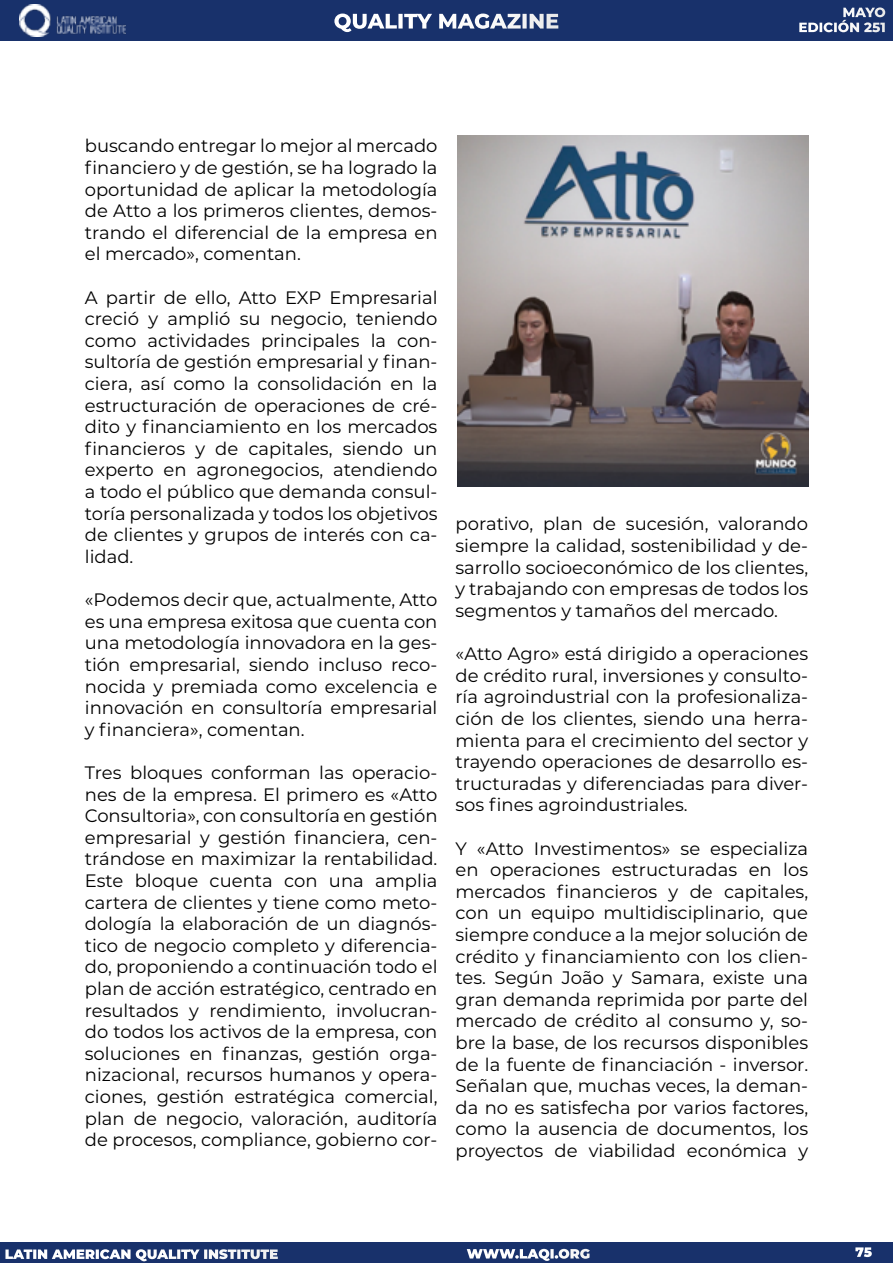
<style>
.page{position:relative;width:893px;height:1263px;background:#fff}
.page>*{position:absolute;margin:0;border:0;box-sizing:border-box;transform-origin:0 0}
.t1{font:800 21px "Montserrat";color:#fff}
.t2{font:18px/21.6px "Montserrat";color:#000;text-align:justify}
.t3{font:900 13.5px "Montserrat";color:#fff}
.t4{font:800 13.5px/15px "Montserrat";color:#fff;text-align:right}
</style>
<div class="page">
<div style="left:0;top:1242px;width:893px;height:21px;background:#18316b"></div>
<div style="left:0;top:0;width:893px;height:40px;background:#18316b"></div>
<img style="left:19px;top:4px;width:106px;height:32px">
<img style="left:457px;top:135px;width:351px;height:351px">
<p class="t1" style="left:334px;top:6px;width:227px">QUALITY MAGAZINE</p>
<p class="t4" style="left:798px;top:4px;width:89px">MAYO<br>EDICIÓN 251</p>
<p class="t2" style="left:85px;top:135px;width:354px">buscando entregar lo mejor al mercado financiero y de gestión, se ha logrado la oportunidad de aplicar la metodología de Atto a los primeros clientes, demos&shy;trando el diferencial de la empresa en el mercado», comentan.</p>
<p class="t2" style="left:85px;top:286px;width:354px">A partir de ello, Atto EXP Empresarial creció y amplió su negocio, teniendo como actividades principales la con&shy;sultoría de gestión empresarial y finan&shy;ciera, así como la consolidación en la estructuración de operaciones de cré&shy;dito y financiamiento en los mercados financieros y de capitales, siendo un experto en agronegocios, atendiendo a todo el público que demanda consul&shy;toría personalizada y todos los objetivos de clientes y grupos de interés con ca&shy;lidad.</p>
<p class="t2" style="left:85px;top:588px;width:354px">«Podemos decir que, actualmente, Atto es una empresa exitosa que cuenta con una metodología innovadora en la ges&shy;tión empresarial, siendo incluso reco&shy;nocida y premiada como excelencia e innovación en consultoría empresarial y financiera», comentan.</p>
<p class="t2" style="left:85px;top:761px;width:354px">Tres bloques conforman las operacio&shy;nes de la empresa. El primero es «Atto Consultoria», con consultoría en gestión empresarial y gestión financiera, cen&shy;trándose en maximizar la rentabilidad.<br>Este bloque cuenta con una amplia cartera de clientes y tiene como meto&shy;dología la elaboración de un diagnós&shy;tico de negocio completo y diferencia&shy;do, proponiendo a continuación todo el plan de acción estratégico, centrado en resultados y rendimiento, involucran&shy;do todos los activos de la empresa, con soluciones en finanzas, gestión orga&shy;nizacional, recursos humanos y opera&shy;ciones, gestión estratégica comercial, plan de negocio, valoración, auditoría de procesos, compliance, gobierno cor-</p>
<p class="t2" style="left:455px;top:513px;width:354px">porativo, plan de sucesión, valorando siempre la calidad, sostenibilidad y de&shy;sarrollo socioeconómico de los clientes, y trabajando con empresas de todos los segmentos y tamaños del mercado.</p>
<p class="t2" style="left:455px;top:642px;width:354px">«Atto Agro» está dirigido a operaciones de crédito rural, inversiones y consulto&shy;ría agroindustrial con la profesionaliza&shy;ción de los clientes, siendo una herra&shy;mienta para el crecimiento del sector y trayendo operaciones de desarrollo es&shy;tructuradas y diferenciadas para diver&shy;sos fines agroindustriales.</p>
<p class="t2" style="left:455px;top:837px;width:354px">Y «Atto Investimentos» se especializa en operaciones estructuradas en los mercados financieros y de capitales, con un equipo multidisciplinario, que siempre conduce a la mejor solución de crédito y financiamiento con los clien&shy;tes. Según João y Samara, existe una gran demanda reprimida por parte del mercado de crédito al consumo y, so&shy;bre la base, de los recursos disponibles de la fuente de financiación - inversor.<br>Señalan que, muchas veces, la deman&shy;da no es satisfecha por varios factores, como la ausencia de documentos, los proyectos de viabilidad económica y</p>
<p class="t3" style="left:5px;top:1244px;width:275px">LATIN AMERICAN QUALITY INSTITUTE</p>
<p class="t3" style="left:467px;top:1243px;width:125px">WWW.LAQI.ORG</p>
<p class="t3" style="left:855px;top:1242px;width:18px">75</p>
</div>
